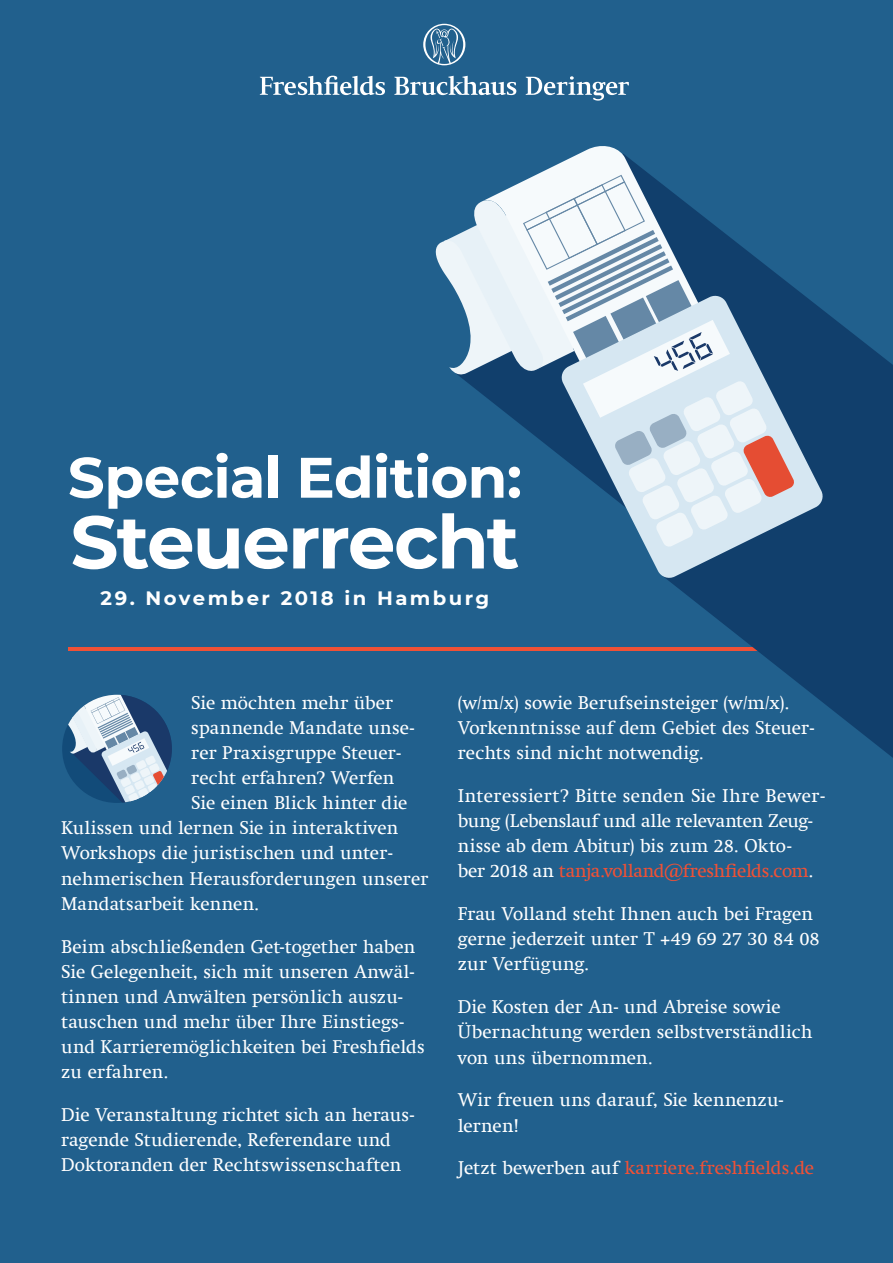
<style>
.page{position:relative;width:893px;height:1263px;background:#21608d}
.page>*{position:absolute;margin:0;border:0;box-sizing:border-box;transform-origin:0 0}
.t1{font:700 74.4px "Montserrat";letter-spacing:-.03em;color:#fff}
.t2{font:700 57px "Montserrat";letter-spacing:-.015em;color:#fff}
.t3{font:700 19.35px "Montserrat";letter-spacing:.125em;color:#fff}
.t4{font:18.6px/25px "Swift Com";letter-spacing:.005em;color:#fff}
.t5{font:18.6px "Swift Com";letter-spacing:.01em;color:#f05136}
.s1{color:#f05136}
.s2{color:#fff}
</style>
<div class="page">
<svg style="left:394px;top:76px;width:122px;height:19px"></svg>
<svg style="left:526px;top:76px;width:103px;height:25px"></svg>
<svg style="left:260px;top:76px;width:125px;height:19px"></svg>
<svg style="left:423px;top:24px;width:42px;height:41px"></svg>
<svg style="left:63px;top:695px;width:109px;height:108px"></svg>
<hr style="left:68px;top:647px;width:762px;height:3px;background:#f05136">
<svg style="left:455px;top:288px;width:426px;height:363px"></svg>
<svg style="left:663px;top:356px;width:230px;height:402px;fill:#113f6c"></svg>
<svg style="left:536px;top:146px;width:114px;height:29px;fill:#f6fafc"></svg>
<svg style="left:560px;top:294px;width:264px;height:286px;fill:#113f6c"></svg>
<svg style="left:435px;top:175px;width:360px;height:372px"></svg>
<p class="t2" style="left:68px;top:436px;width:456px">Special Edition:</p>
<p class="t1" style="left:70px;top:488px;width:451px">Steuerrecht</p>
<p class="t3" style="left:100px;top:585px;width:390px">29. November 2018 in Hamburg</p>
<p class="t4" style="left:191px;top:690px;width:204px">Sie möchten mehr über</p>
<p class="t4" style="left:191px;top:715px;width:225px">spannende Mandate unse-</p>
<p class="t4" style="left:191px;top:740px;width:212px">rer Praxisgruppe Steuer-</p>
<p class="t4" style="left:191px;top:765px;width:205px">recht erfahren? Werfen</p>
<p class="t4" style="left:191px;top:790px;width:218px">Sie einen Blick hinter die</p>
<p class="t4" style="left:61px;top:815px;width:339px">Kulissen und lernen Sie in interaktiven</p>
<p class="t4" style="left:61px;top:841px;width:333px">Workshops die juristischen und unter-</p>
<p class="t4" style="left:61px;top:866px;width:369px">nehmerischen Herausforderungen unserer</p>
<p class="t4" style="left:61px;top:891px;width:200px">Mandatsarbeit kennen.</p>
<p class="t4" style="left:61px;top:934px;width:365px">Beim abschließenden Get-together haben Sie Gelegenheit, sich mit unseren Anwäl&shy;tinnen und Anwälten persönlich auszu&shy;tauschen und mehr über Ihre Einstiegs&shy;und Karrieremöglichkeiten bei Freshfields zu erfahren.</p>
<p class="t4" style="left:61px;top:1102px;width:355px">Die Veranstaltung richtet sich an heraus&shy;ragende Studierende, Referendare und<br>Doktoranden der Rechtswissenschaften</p>
<p class="t4" style="left:458px;top:690px;width:358px">(w/m/x) sowie Berufseinsteiger (w/m/x).<br>Vorkenntnisse auf dem Gebiet des Steuer&shy;rechts sind nicht notwendig.</p>
<p class="t4" style="left:458px;top:783px;width:369px">Interessiert? Bitte senden Sie Ihre Bewer&shy;bung (Lebenslauf und alle relevanten Zeug&shy;nisse ab dem Abitur) bis zum 28. Okto-<br>ber 2018 an <span class="s1">tanja.volland@freshfields.com</span>.</p>
<p class="t4" style="left:458px;top:901px;width:363px">Frau Volland steht Ihnen auch bei Fragen gerne jederzeit unter T +49 69 27 30 84 08 zur Verfügung.</p>
<p class="t4" style="left:458px;top:994px;width:356px">Die Kosten der An- und Abreise sowie<br>Übernachtung werden selbstverständlich von uns übernommen.</p>
<p class="t4" style="left:458px;top:1087px;width:327px">Wir freuen uns darauf, Sie kennenzu&shy;lernen!</p>
<p class="t5" style="left:458px;top:1157px;width:358px"><span class="s2">Jetzt bewerben auf</span> karriere.freshfields.de</p>
</div>
